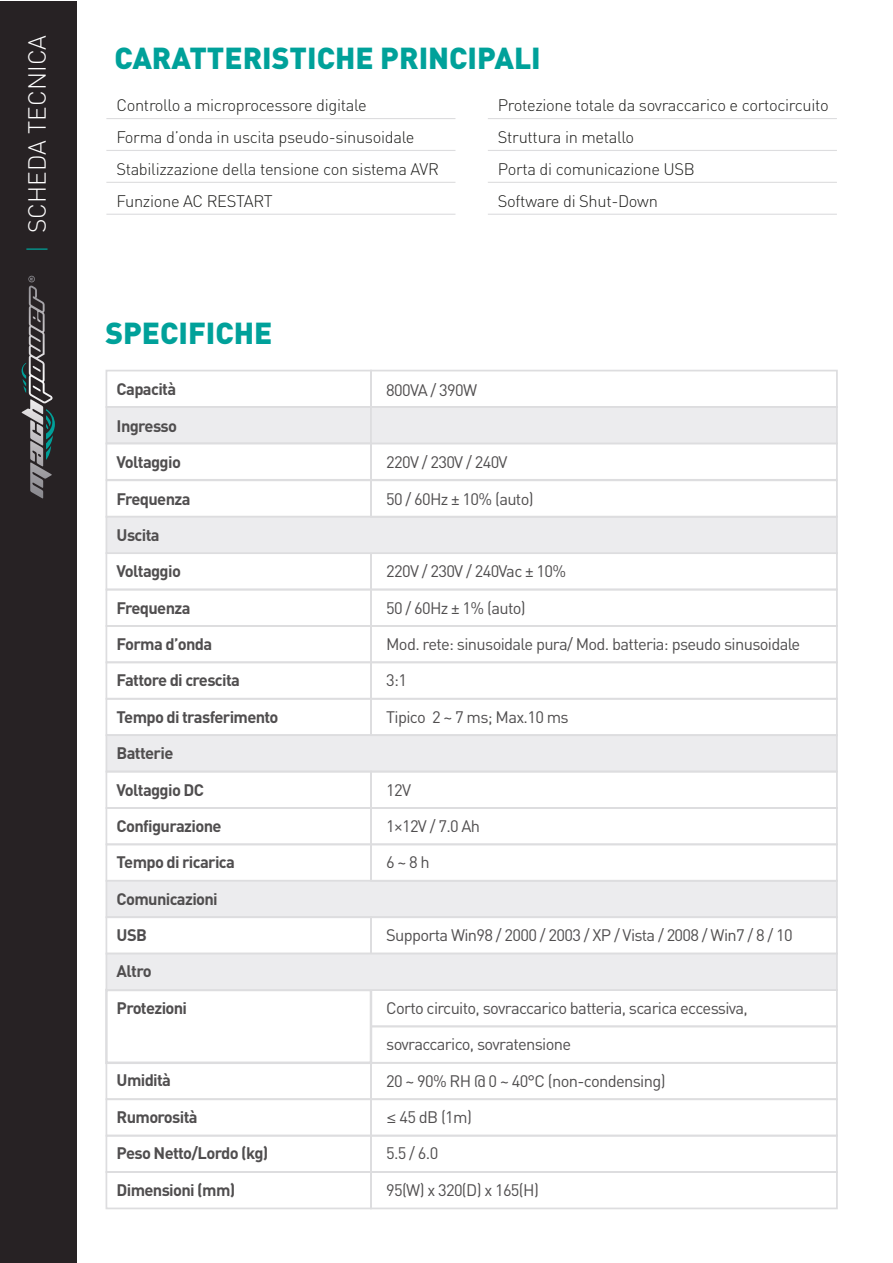
<style>
.page{position:relative;width:893px;height:1263px;background:#fff}
.page>*{position:absolute;margin:0;border:0;box-sizing:border-box;transform-origin:0 0}
.t1{font:900 30px "DIN";color:#00a19a}
.t2{font:300 24.45px "DIN";color:#fff}
.t3{font:16.5px "DIN";letter-spacing:-.04em;color:#504e4f}
.t4{font:700 16.5px "DIN";letter-spacing:-.04em;color:#504e4f}
.t5{font:300 16.5px/32.1px "DIN";letter-spacing:-.02em;color:#1d1d1b}
.s1{color:#00a098}
.s2{font-family:"Georgia"}
</style>
<div class="page">
<div style="left:0;top:1px;width:76px;height:1262px;background:#272224"></div>
<svg style="left:46px;top:409px;width:9px;height:51px"></svg>
<svg style="left:22px;top:276px;width:31px;height:127px"></svg>
<div style="left:106px;top:370px;width:266px;height:38px;border:2px solid #dddddf"></div>
<div style="left:106px;top:406px;width:266px;height:38px;background:#ececee;border:2px solid #dddddf"></div>
<div style="left:106px;top:442px;width:266px;height:39px;border:2px solid #dddddf"></div>
<div style="left:370px;top:442px;width:468px;height:39px;border:2px solid #dddddf"></div>
<div style="left:370px;top:370px;width:468px;height:38px;border:2px solid #dddddf"></div>
<div style="left:370px;top:406px;width:468px;height:38px;background:#ececee;border:2px solid #dddddf"></div>
<div style="left:106px;top:479px;width:266px;height:39px;border:2px solid #dddddf"></div>
<div style="left:106px;top:552px;width:266px;height:38px;border:2px solid #dddddf"></div>
<div style="left:370px;top:552px;width:468px;height:38px;border:2px solid #dddddf"></div>
<div style="left:106px;top:516px;width:732px;height:38px;background:#ececee;border:2px solid #dddddf"></div>
<div style="left:106px;top:589px;width:266px;height:38px;border:2px solid #dddddf"></div>
<div style="left:106px;top:625px;width:266px;height:38px;border:2px solid #dddddf"></div>
<div style="left:370px;top:625px;width:468px;height:38px;border:2px solid #dddddf"></div>
<div style="left:370px;top:589px;width:468px;height:38px;border:2px solid #dddddf"></div>
<div style="left:370px;top:479px;width:468px;height:39px;border:2px solid #dddddf"></div>
<div style="left:106px;top:661px;width:266px;height:39px;border:2px solid #dddddf"></div>
<div style="left:106px;top:734px;width:732px;height:38px;background:#ececee;border:2px solid #dddddf"></div>
<div style="left:370px;top:698px;width:468px;height:38px;border:2px solid #dddddf"></div>
<div style="left:106px;top:771px;width:266px;height:38px;border:2px solid #dddddf"></div>
<div style="left:106px;top:807px;width:266px;height:38px;border:2px solid #dddddf"></div>
<div style="left:370px;top:807px;width:468px;height:38px;border:2px solid #dddddf"></div>
<div style="left:370px;top:771px;width:468px;height:38px;border:2px solid #dddddf"></div>
<div style="left:106px;top:843px;width:266px;height:39px;border:2px solid #dddddf"></div>
<div style="left:106px;top:880px;width:732px;height:38px;background:#ececee;border:2px solid #dddddf"></div>
<div style="left:370px;top:843px;width:468px;height:39px;border:2px solid #dddddf"></div>
<div style="left:106px;top:916px;width:266px;height:38px;border:2px solid #dddddf"></div>
<div style="left:370px;top:916px;width:468px;height:38px;border:2px solid #dddddf"></div>
<div style="left:370px;top:661px;width:468px;height:39px;border:2px solid #dddddf"></div>
<div style="left:105px;top:989px;width:267px;height:75px;border:2px solid #dddddf"></div>
<div style="left:370px;top:1025px;width:468px;height:39px;border:2px solid #dddddf"></div>
<div style="left:106px;top:1171px;width:266px;height:38px;border:2px solid #dddddf"></div>
<div style="left:370px;top:1171px;width:468px;height:38px;border:2px solid #dddddf"></div>
<div style="left:370px;top:989px;width:468px;height:38px;border:2px solid #dddddf"></div>
<div style="left:106px;top:1062px;width:266px;height:38px;border:2px solid #dddddf"></div>
<div style="left:106px;top:1098px;width:266px;height:38px;border:2px solid #dddddf"></div>
<div style="left:370px;top:1098px;width:468px;height:38px;border:2px solid #dddddf"></div>
<div style="left:370px;top:1062px;width:468px;height:38px;border:2px solid #dddddf"></div>
<div style="left:106px;top:1135px;width:266px;height:38px;border:2px solid #dddddf"></div>
<div style="left:370px;top:1135px;width:468px;height:38px;border:2px solid #dddddf"></div>
<div style="left:106px;top:953px;width:732px;height:38px;background:#ececee;border:2px solid #dddddf"></div>
<hr style="left:106px;top:118px;width:349px;height:1px;background:#dddddf">
<hr style="left:106px;top:150px;width:349px;height:1px;background:#dddddf">
<hr style="left:106px;top:182px;width:349px;height:1px;background:#dddddf">
<hr style="left:106px;top:214px;width:349px;height:1px;background:#dddddf">
<hr style="left:488px;top:118px;width:349px;height:1px;background:#dddddf">
<hr style="left:488px;top:150px;width:349px;height:1px;background:#dddddf">
<hr style="left:488px;top:182px;width:349px;height:1px;background:#dddddf">
<hr style="left:488px;top:214px;width:349px;height:1px;background:#dddddf">
<h2 class="t2" style="left:22px;top:253px;width:220px;rotate:-90deg"><span class="s1">|</span> SCHEDA TECNICA</h2>
<h1 class="t1" style="left:114px;top:38px;width:428px">CARATTERISTICHE PRINCIPALI</h1>
<p class="t5" style="left:116px;top:89px;width:324px">Controllo a microprocessore digitale<br>Forma d’onda in uscita pseudo-sinusoidale Stabilizzazione della tensione con sistema AVR Funzione AC RESTART</p>
<p class="t5" style="left:498px;top:89px;width:332px">Protezione totale da sovraccarico e cortocircuito<br>Struttura in metallo<br>Porta di comunicazione USB<br>Software di Shut-Down</p>
<h1 class="t1" style="left:105px;top:313px;width:169px">SPECIFICHE</h1>
<p class="t4" style="left:117px;top:379px;width:61px">Capacità</p>
<p class="t4" style="left:117px;top:415px;width:62px">Ingresso</p>
<p class="t4" style="left:117px;top:451px;width:66px">Voltaggio</p>
<p class="t4" style="left:117px;top:488px;width:75px">Frequenza</p>
<p class="t4" style="left:117px;top:524px;width:45px">Uscita</p>
<p class="t4" style="left:117px;top:560px;width:66px">Voltaggio</p>
<p class="t4" style="left:117px;top:597px;width:75px">Frequenza</p>
<p class="t4" style="left:117px;top:633px;width:97px">Forma d’onda</p>
<p class="t4" style="left:117px;top:670px;width:125px">Fattore di crescita</p>
<p class="t4" style="left:117px;top:706px;width:163px">Tempo di trasferimento</p>
<p class="t4" style="left:117px;top:742px;width:58px">Batterie</p>
<p class="t4" style="left:117px;top:779px;width:89px">Voltaggio DC</p>
<p class="t4" style="left:117px;top:815px;width:106px">Configurazione</p>
<p class="t4" style="left:117px;top:851px;width:120px">Tempo di ricarica</p>
<p class="t4" style="left:117px;top:888px;width:103px">Comunicazioni</p>
<p class="t4" style="left:117px;top:924px;width:32px">USB</p>
<p class="t4" style="left:117px;top:961px;width:37px">Altro</p>
<p class="t4" style="left:117px;top:997px;width:72px">Protezioni</p>
<p class="t4" style="left:117px;top:1070px;width:56px">Umidità</p>
<p class="t4" style="left:117px;top:1106px;width:83px">Rumorosità</p>
<p class="t4" style="left:117px;top:1142px;width:153px">Peso Netto/Lordo (kg)</p>
<p class="t4" style="left:117px;top:1179px;width:120px">Dimensioni (mm)</p>
<p class="t3" style="left:386px;top:379px;width:93px">800VA / 390W</p>
<p class="t3" style="left:386px;top:452px;width:123px">220V / 230V / 240V</p>
<p class="t3" style="left:386px;top:488px;width:149px">50 / 60Hz ± 10% (auto)</p>
<p class="t3" style="left:386px;top:561px;width:182px">220V / 230V / 240Vac ± 10%</p>
<p class="t3" style="left:386px;top:597px;width:141px">50 / 60Hz ± 1% (auto)</p>
<p class="t3" style="left:386px;top:634px;width:416px">Mod. rete: sinusoidale pura/ Mod. batteria: pseudo sinusoidale</p>
<p class="t3" style="left:386px;top:670px;width:22px">3:1</p>
<p class="t3" style="left:386px;top:707px;width:184px">Tipico 2 ~ 7 ms; Max.10 ms</p>
<p class="t3" style="left:386px;top:779px;width:26px">12V</p>
<p class="t3" style="left:386px;top:816px;width:96px">1×12V / 7.0 Ah</p>
<p class="t3" style="left:386px;top:852px;width:45px">6 ~ 8 h</p>
<p class="t3" style="left:386px;top:925px;width:408px">Supporta Win98 / 2000 / 2003 / XP / Vista / 2008 / Win7 / 8 / 10</p>
<p class="t3" style="left:386px;top:997px;width:363px">Corto circuito, sovraccarico batteria, scarica eccessiva,</p>
<p class="t3" style="left:386px;top:1034px;width:187px">sovraccarico, sovratensione</p>
<p class="t3" style="left:386px;top:1070px;width:281px">20 ~ 90% RH @ 0 ~ 40°C (non-condensing)</p>
<p class="t3" style="left:386px;top:1106px;width:87px"><span class="s2">≤</span> 45 dB (1m)</p>
<p class="t3" style="left:386px;top:1143px;width:54px">5.5 / 6.0</p>
<p class="t3" style="left:386px;top:1179px;width:154px">95(W) x 320(D) x 165(H)</p>
</div>
